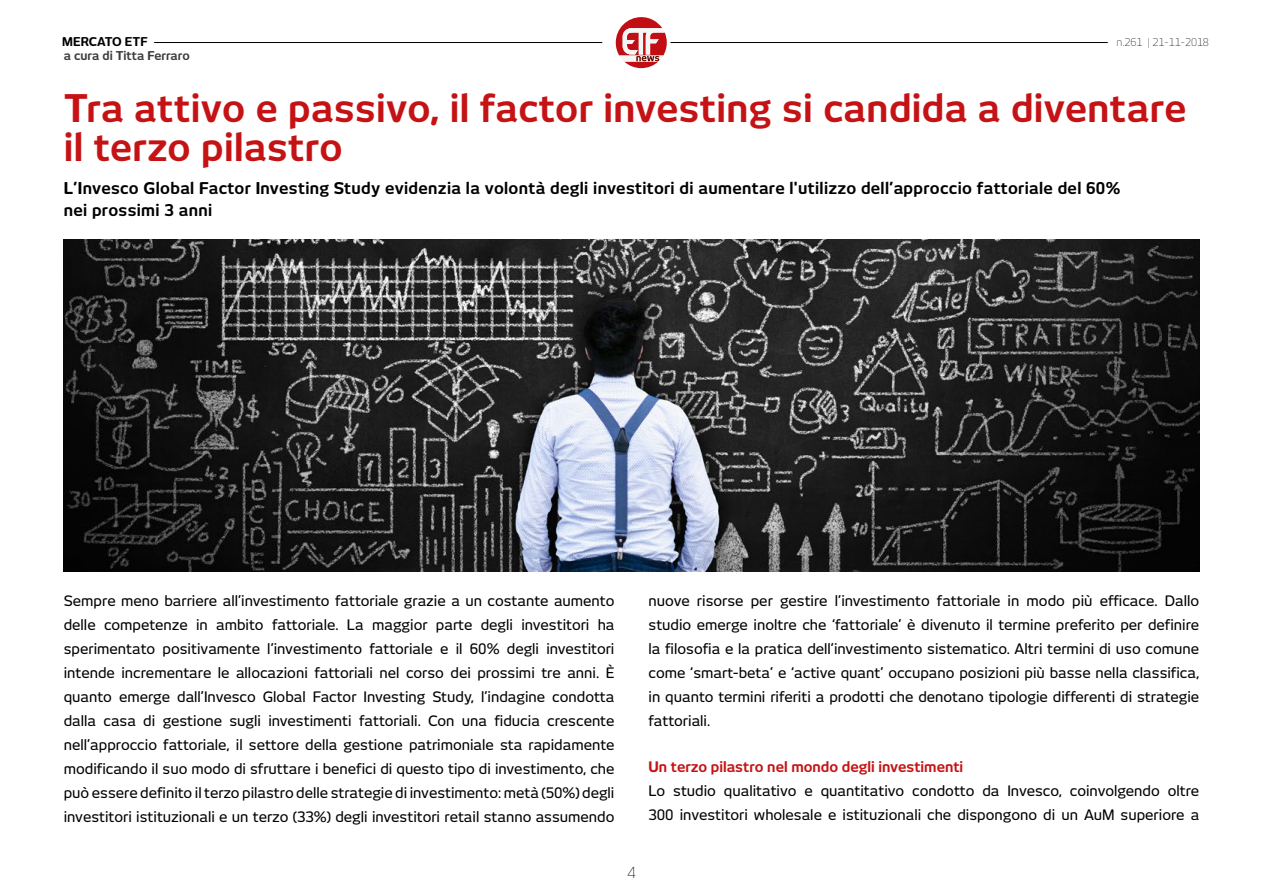
<style>
.page{position:relative;width:1263px;height:893px;background:#fff}
.page>*{position:absolute;margin:0;border:0;box-sizing:border-box;transform-origin:0 0}
.t1{font:700 37.5px/39px "New June";letter-spacing:.01em;color:#c51315}
.t2{font:700 16.05px/21.3px "New June";letter-spacing:.02em;color:#000}
.t3{font:15px "New June Fine";color:#000}
.t4{font:500 14.25px/24px "New June";color:#000;text-align:justify}
.t5{font:700 14.25px "New June";color:#c51315}
.t6{font:700 12px "New June";color:#3c3c3b}
.t7{font:700 12px "New June";letter-spacing:.01em;color:#000}
.t8{font:10.5px "New June Fine";color:#000}
</style>
<div class="page">
<hr style="left:670px;top:42px;width:438px;height:1px;background:#000">
<svg style="left:616px;top:17px;width:51px;height:51px"></svg>
<hr style="left:154px;top:42px;width:448px;height:1px;background:#000">
<img style="left:64px;top:239px;width:1135px;height:332px">
<p class="t7" style="left:62px;top:35px;width:87px">MERCATO ETF</p>
<p class="t6" style="left:64px;top:48px;width:128px">a cura di Titta Ferraro</p>
<p class="t8" style="left:1116px;top:36px;width:94px">n.261 | 21-11-2018</p>
<h1 class="t1" style="left:64px;top:89px;width:1124px">Tra attivo e passivo, il factor investing si candida a diventare il terzo pilastro</h1>
<p class="t2" style="left:64px;top:178px;width:1058px">L’Invesco Global Factor Investing Study evidenzia la volontà degli investitori di aumentare l'utilizzo dell’approccio fattoriale del 60% nei prossimi 3 anni</p>
<p class="t4" style="left:64px;top:589px;width:552px">Sempre meno barriere all’investimento fattoriale grazie a un costante aumento delle competenze in ambito fattoriale. La maggior parte degli investitori ha sperimentato positivamente l’investimento fattoriale e il 60% degli investitori intende incrementare le allocazioni fattoriali nel corso dei prossimi tre anni. È quanto emerge dall’Invesco Global Factor Investing Study, l’indagine condotta dalla casa di gestione sugli investimenti fattoriali. Con una fiducia crescente nell’approccio fattoriale, il settore della gestione patrimoniale sta rapidamente modificando il suo modo di sfruttare i benefici di questo tipo di investimento, che può essere definito il terzo pilastro delle strategie di investimento: metà (50%) degli investitori istituzionali e un terzo (33%) degli investitori retail stanno assumendo</p>
<p class="t4" style="left:648px;top:589px;width:552px">nuove risorse per gestire l’investimento fattoriale in modo più efficace. Dallo studio emerge inoltre che ‘fattoriale’ è divenuto il termine preferito per definire la filosofia e la pratica dell’investimento sistematico. Altri termini di uso comune come ‘smart-beta’ e ‘active quant’ occupano posizioni più basse nella classifica, in quanto termini riferiti a prodotti che denotano tipologie differenti di strategie fattoriali.</p>
<p class="t5" style="left:648px;top:758px;width:316px">Un terzo pilastro nel mondo degli investimenti</p>
<p class="t4" style="left:648px;top:779px;width:552px">Lo studio qualitativo e quantitativo condotto da Invesco, coinvolgendo oltre<br>300 investitori wholesale e istituzionali che dispongono di un AuM superiore a</p>
<p class="t3" style="left:627px;top:863px;width:10px">4</p>
</div>
